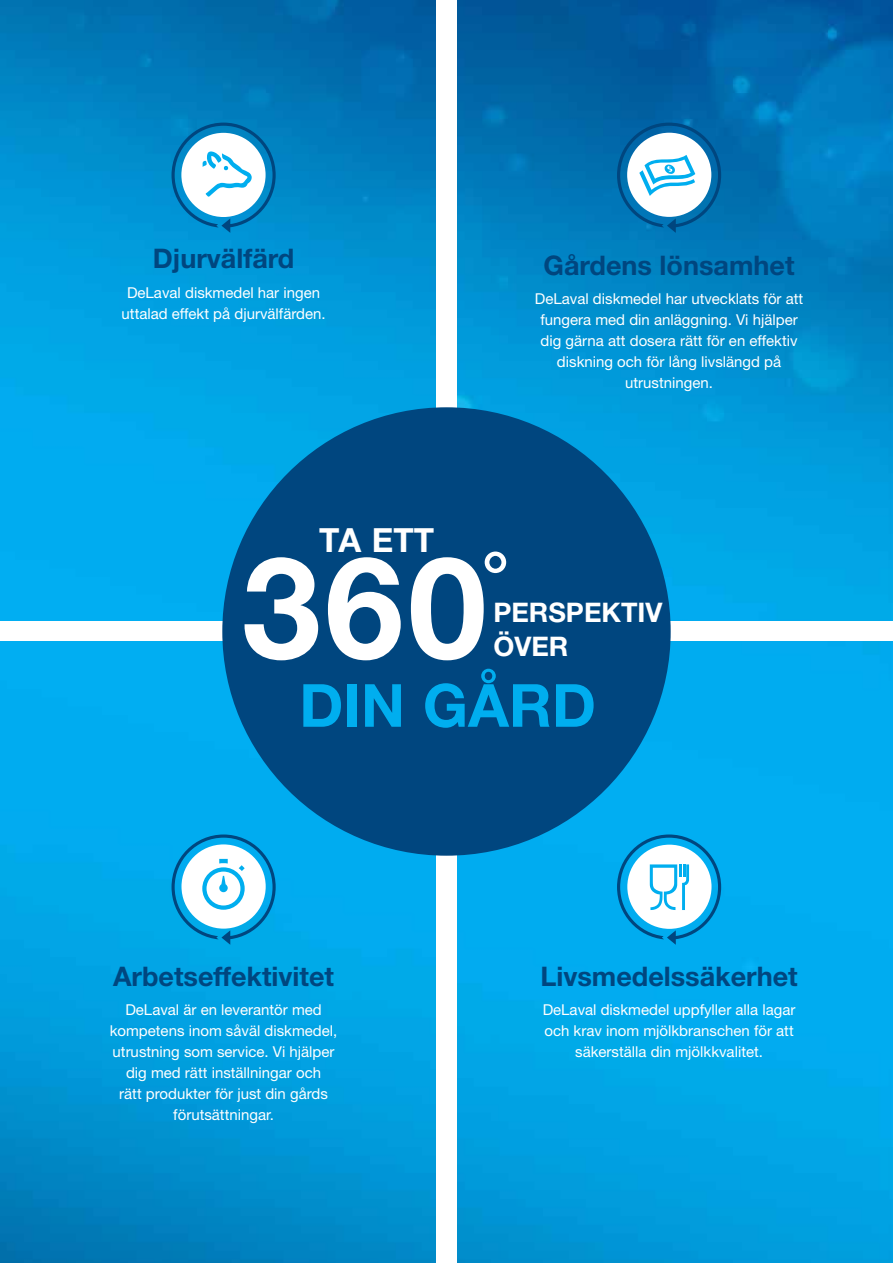
<style>
.page{position:relative;width:893px;height:1263px;background:#fff}
.page>*{position:absolute;margin:0;border:0;box-sizing:border-box;transform-origin:0 0}
.t1{font:700 141.6px "Helvetica Neue LT Std";color:#fff}
.t2{font:700 72.6px "Helvetica Neue LT Std";color:#fff}
.t3{font:700 59.55px "Helvetica Neue LT Std";color:#00aeef}
.t4{font:700 33.3px "Helvetica Neue LT Std";color:#fff}
.t5{font:700 27px "Helvetica Neue LT Std";color:#00467f}
.t6{font:700 27px "Helvetica Neue LT Std";color:#fff}
.t7{font:15px/21px "Helvetica Neue LT Std";color:#fff;text-align:center}
</style>
<div class="page">
<img style="left:0;top:0;width:893px;height:1263px">
<div style="left:0;top:622px;width:893px;height:19px;background:#fff"></div>
<div style="left:436px;top:0;width:21px;height:1263px;background:#fff"></div>
<svg style="left:617px;top:123px;width:104px;height:110px"></svg>
<svg style="left:172px;top:123px;width:104px;height:110px"></svg>
<svg style="left:172px;top:834px;width:104px;height:111px"></svg>
<svg style="left:617px;top:834px;width:104px;height:111px"></svg>
<div style="left:222px;top:407px;width:449px;height:449px;background:#00467f;border-radius:50%"></div>
<h3 class="t5" style="left:153px;top:242px;width:143px">Djurvälfärd</h3>
<p class="t7" style="left:122px;top:282px;width:205px">DeLaval diskmedel har ingen uttalad effekt på djurvälfärden.</p>
<h3 class="t5" style="left:544px;top:249px;width:252px">Gårdens lönsamhet</h3>
<p class="t7" style="left:535px;top:288px;width:270px">DeLaval diskmedel har utvecklats för att fungera med din anläggning. Vi hjälper dig gärna att dosera rätt för en effektiv diskning och för lång livslängd på utrustningen.</p>
<h3 class="t4" style="left:319px;top:519px;width:116px">TA ETT</h3>
<h2 class="t2" style="left:481px;top:533px;width:31px">°</h2>
<h1 class="t1" style="left:242px;top:520px;width:246px">360</h1>
<h3 class="t6" style="left:493px;top:596px;width:170px">PERSPEKTIV</h3>
<h3 class="t6" style="left:493px;top:629px;width:77px">ÖVER</h3>
<h3 class="t3" style="left:299px;top:669px;width:298px">DIN GÅRD</h3>
<h3 class="t5" style="left:113px;top:959px;width:222px">Arbetseffektivitet</h3>
<p class="t7" style="left:110px;top:999px;width:229px">DeLaval är en leverantör med kompetens inom såväl diskmedel, utrustning som service. Vi hjälper dig med rätt inställningar och<br>rätt produkter för just din gårds förutsättningar.</p>
<h3 class="t5" style="left:540px;top:959px;width:259px">Livsmedelssäkerhet</h3>
<p class="t7" style="left:543px;top:999px;width:254px">DeLaval diskmedel uppfyller alla lagar och krav inom mjölkbranschen för att säkerställa din mjölkkvalitet.</p>
</div>
